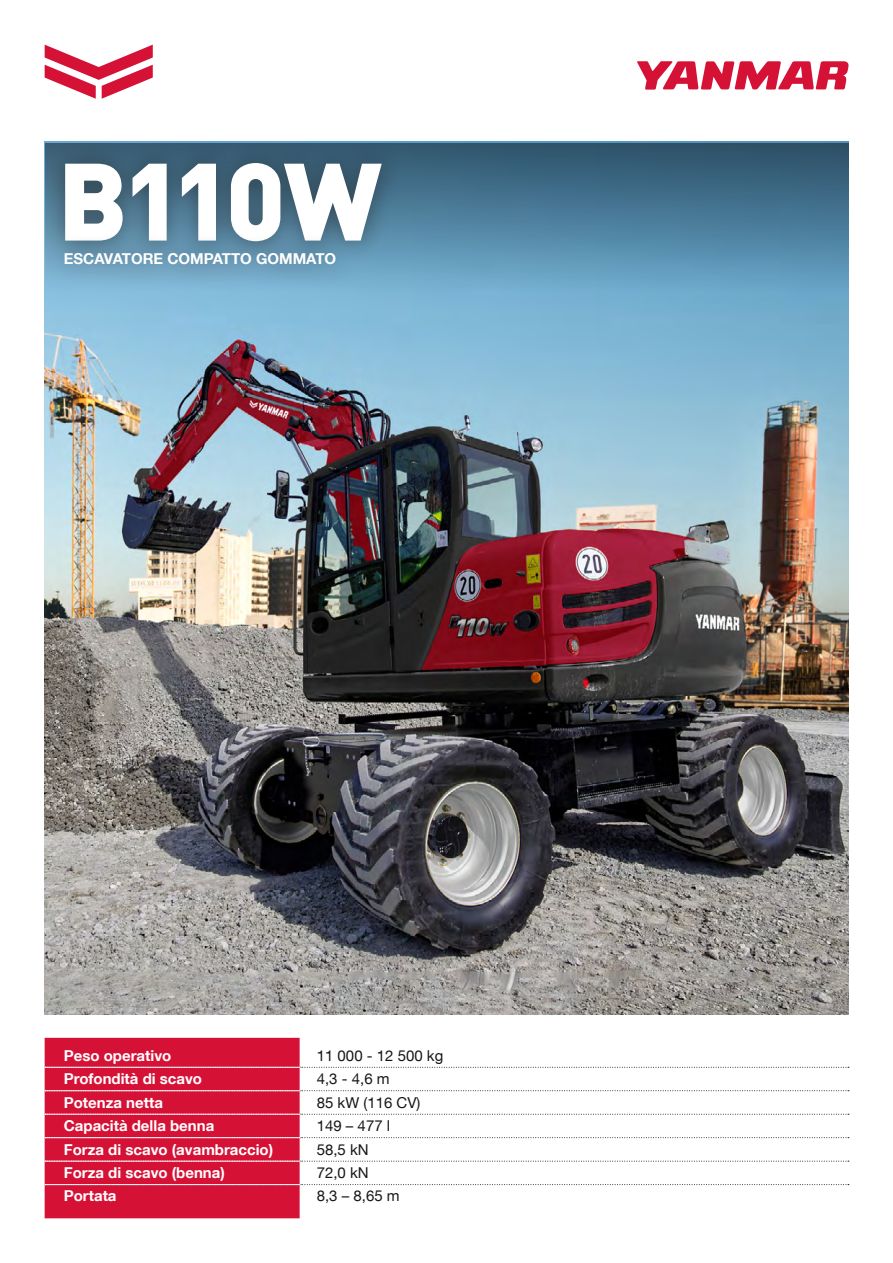
<style>
.page{position:relative;width:893px;height:1263px;background:#fff}
.page>*{position:absolute;margin:0;border:0;box-sizing:border-box;transform-origin:0 0}
.t1{font:900 108px "DINOT";letter-spacing:-.055em;color:#fff}
.t2{font:700 15px "Helvetica Neue LT Com";color:#fff}
.t3{font:15px "Helvetica Neue LT Com";color:#181716}
</style>
<div class="page">
<img style="left:45px;top:142px;width:803px;height:872px">
<div style="left:45px;top:143px;width:803px;height:149px;background:linear-gradient(to bottom,#2a4f67,#6faccf)"></div>
<svg style="left:637px;top:61px;width:212px;height:29px"></svg>
<svg style="left:45px;top:45px;width:108px;height:54px"></svg>
<div style="left:45px;top:1038px;width:255px;height:180px;background:#d61136"></div>
<svg style="left:300px;top:1066px;width:548px;height:120px"></svg>
<svg style="left:45px;top:1067px;width:804px;height:1px"></svg>
<svg style="left:45px;top:1090px;width:804px;height:1px"></svg>
<svg style="left:45px;top:1114px;width:804px;height:1px"></svg>
<svg style="left:45px;top:1137px;width:804px;height:1px"></svg>
<svg style="left:45px;top:1161px;width:804px;height:1px"></svg>
<svg style="left:45px;top:1184px;width:804px;height:1px"></svg>
<div style="left:42px;top:140px;width:361px;height:124px;background:#181716;opacity:.5"></div>
<div style="left:42px;top:230px;width:316px;height:57px;background:#181716;opacity:.5"></div>
<h1 class="t1" style="left:57px;top:129px;width:326px">B110W</h1>
<p class="t2" style="left:64px;top:249px;width:274px">ESCAVATORE COMPATTO GOMMATO</p>
<p class="t2" style="left:64px;top:1046px;width:109px">Peso operativo</p>
<p class="t3" style="left:317px;top:1047px;width:128px">11 000 - 12 500 kg</p>
<p class="t2" style="left:64px;top:1069px;width:140px">Profondità di scavo</p>
<p class="t3" style="left:317px;top:1070px;width:74px">4,3 - 4,6 m</p>
<p class="t2" style="left:64px;top:1093px;width:101px">Potenza netta</p>
<p class="t3" style="left:317px;top:1093px;width:105px">85 kW (116 CV)</p>
<p class="t2" style="left:64px;top:1116px;width:152px">Capacità della benna</p>
<p class="t3" style="left:317px;top:1117px;width:75px">149 – 477 l</p>
<p class="t2" style="left:64px;top:1140px;width:211px">Forza di scavo (avambraccio)</p>
<p class="t3" style="left:317px;top:1140px;width:53px">58,5 kN</p>
<p class="t2" style="left:64px;top:1163px;width:163px">Forza di scavo (benna)</p>
<p class="t3" style="left:317px;top:1163px;width:53px">72,0 kN</p>
<p class="t2" style="left:64px;top:1186px;width:54px">Portata</p>
<p class="t3" style="left:317px;top:1187px;width:84px">8,3 – 8,65 m</p>
</div>
